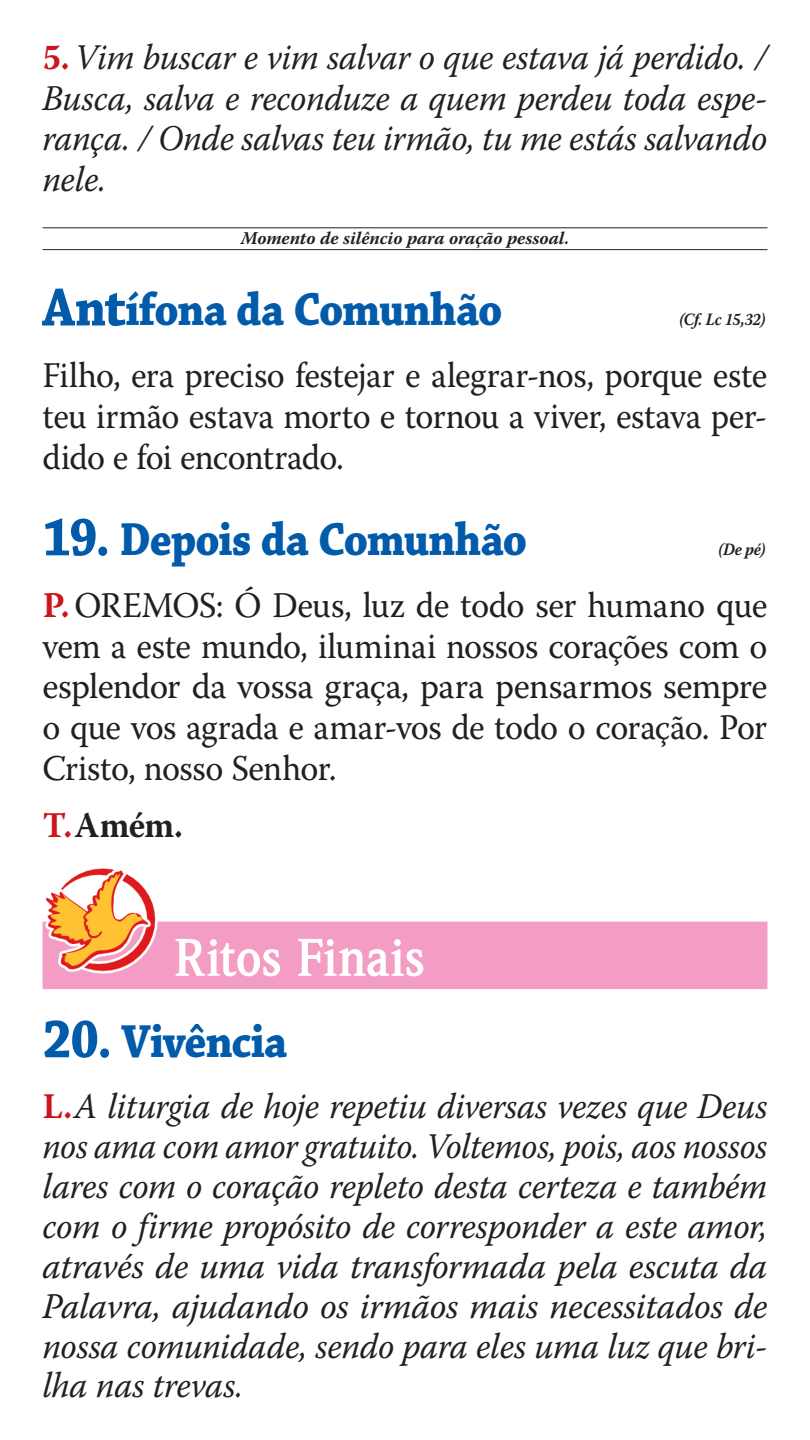
<style>
.page{position:relative;width:810px;height:1440px;background:#fff}
.page>*{position:absolute;margin:0;border:0;box-sizing:border-box;transform-origin:0 0}
.t1{font:700 54px "Weidemann IT Cby BT";letter-spacing:-.015em;color:#fff;scale:.95 1}
.t2{font:700 48.75px "Chaparral Pro";letter-spacing:-.02em;color:#015aaa;scale:.91 1}
.t3{font:italic 36px/39.9px "Warnock Pro";letter-spacing:-.01em;color:#231f20;text-align:justify;scale:.95 1}
.t4{font:36px/40.7px "Warnock Pro";letter-spacing:-.015em;color:#231f20;text-align:justify;scale:.96 1}
.t5{font:36px/40.7px "Warnock Pro";letter-spacing:-.015em;color:#231f20;text-align:justify;scale:.95 1}
.t6{font:700 36px "Warnock Pro";color:#231f20;scale:.95 1}
.t7{font:italic 700 18px "Warnock Pro";letter-spacing:-.005em;color:#231f20}
.t8{font:italic 700 17.25px "Warnock Pro";letter-spacing:-.015em;color:#231f20;scale:.91 1}
.s1{font-weight:700;font-style:normal;color:#cd151d}
.s2{font-size:56.25px}
.s3{font-weight:700;color:#cd151d}
.s4{color:#cd151d}
</style>
<div class="page">
<hr style="left:43px;top:228px;width:724px;height:1px;background:#231f20">
<hr style="left:43px;top:249px;width:724px;height:1px;background:#231f20">
<div style="left:43px;top:922px;width:724px;height:67px;background:#f49dc4"></div>
<img style="left:43px;top:868px;width:116px;height:106px">
<p class="t3" style="left:43px;top:36px;width:765px;line-height:40.7px"><span class="s1">5.</span> Vim buscar e vim salvar o que estava já perdido. / Busca, salva e reconduze a quem perdeu toda espe&shy;rança. / Onde salvas teu irmão, tu me estás salvando nele.</p>
<p class="t7" style="left:241px;top:228px;width:330px">Momento de silêncio para oração pessoal.</p>
<h2 class="t2" style="left:43px;top:281px;width:507px"><span class="s2">Ant</span>ífona da Comunhão</h2>
<p class="t8" style="left:679px;top:309px;width:96px">(Cf. Lc 15,32)</p>
<p class="t5" style="left:43px;top:355px;width:765px">Filho, era preciso festejar e alegrar-nos, porque este teu irmão estava morto e tornou a viver, estava per&shy;dido e foi encontrado.</p>
<h2 class="t2" style="left:43px;top:511px;width:534px"><span class="s2">19.</span> Depois da Comunhão</h2>
<p class="t8" style="left:718px;top:539px;width:53px">(De pé)</p>
<p class="t4" style="left:43px;top:584px;width:757px"><span class="s3">P.</span>OREMOS: Ó Deus, luz de todo ser humano que vem a este mundo, iluminai nossos corações com o esplendor da vossa graça, para pensarmos sempre o que vos agrada e amar-vos de todo o coração. Por Cristo, nosso Senhor.</p>
<p class="t6" style="left:43px;top:804px;width:149px"><span class="s4">T.</span> Amém.</p>
<h1 class="t1" style="left:173px;top:924px;width:267px">Ritos Finais</h1>
<h2 class="t2" style="left:43px;top:1013px;width:271px"><span class="s2">20.</span> Vivência</h2>
<p class="t3" style="left:43px;top:1086px;width:765px"><span class="s1">L.</span>A liturgia de hoje repetiu diversas vezes que Deus nos ama com amor gratuito. Voltemos, pois, aos nossos lares com o coração repleto desta certeza e também com o firme propósito de corresponder a este amor, através de uma vida transformada pela escuta da Palavra, ajudando os irmãos mais necessitados de nossa comunidade, sendo para eles uma luz que bri&shy;lha nas trevas.</p>
</div>
